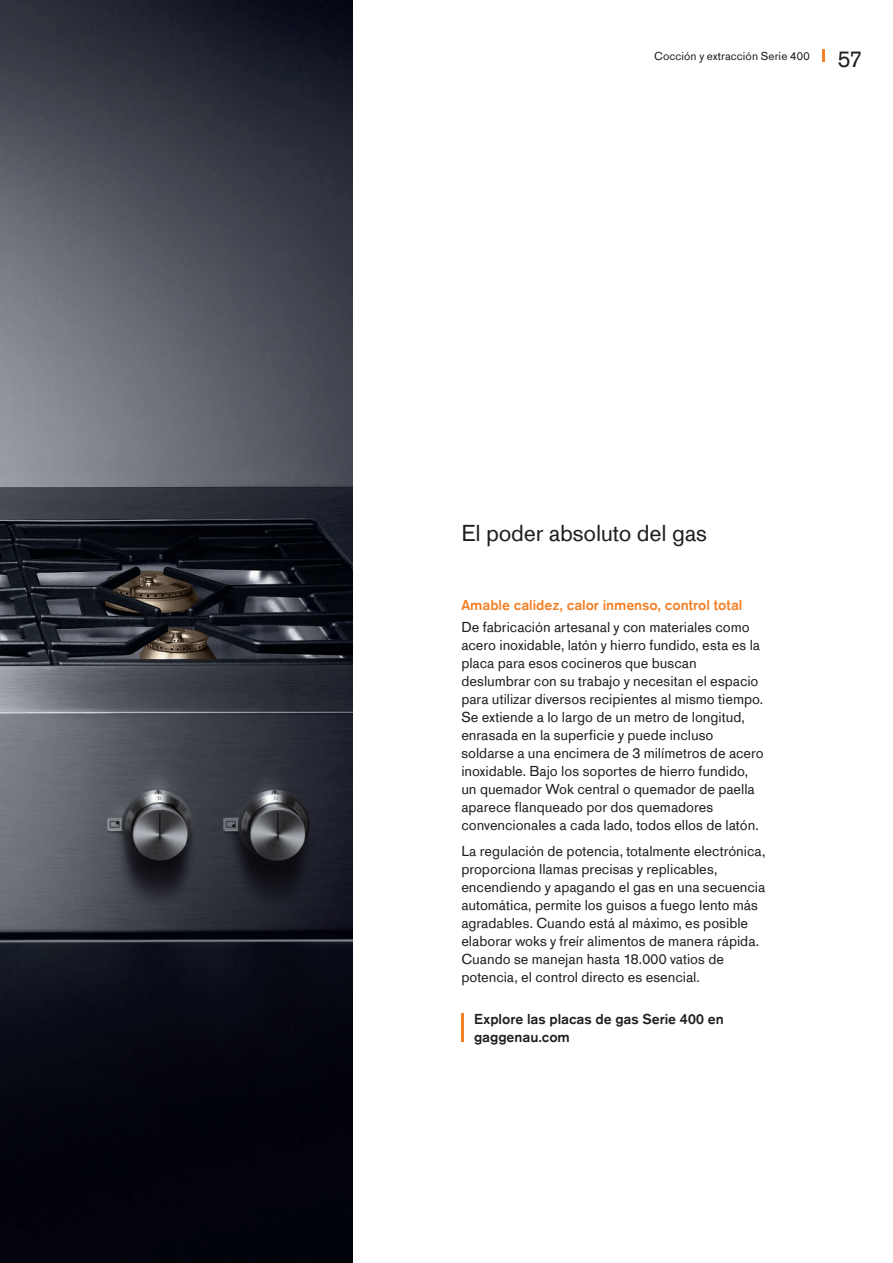
<style>
.page{position:relative;width:893px;height:1263px;background:#fff}
.page>*{position:absolute;margin:0;border:0;box-sizing:border-box;transform-origin:0 0}
.t1{font:24px "Gaggenau";letter-spacing:-.015em;color:#231f20}
.t2{font:15px/18px "Gaggenau";letter-spacing:-.005em;color:#231f20}
.t3{font:700 15px/18px "Gaggenau";letter-spacing:-.005em;color:#231f20}
.t4{font:700 15px "Gaggenau";letter-spacing:-.005em;color:#f48026}
.t5{font:12px "Gaggenau";letter-spacing:.01em;color:#231f20}
</style>
<div class="page">
<img style="left:0;top:0;width:353px;height:1263px">
<svg style="left:822px;top:49px;width:3px;height:13px"></svg>
<hr style="left:461px;top:1014px;width:3px;height:28px;background:#f48026">
<p class="t5" style="left:654px;top:49px;width:157px">Cocción y extracción Serie 400</p>
<h1 class="t1" style="left:838px;top:46px;width:26px">57</h1>
<h1 class="t1" style="left:462px;top:520px;width:247px">El poder absoluto del gas</h1>
<p class="t4" style="left:461px;top:596px;width:283px">Amable calidez, calor inmenso, control total</p>
<p class="t2" style="left:461px;top:618px;width:304px">De fabricación artesanal y con materiales como acero inoxidable, latón y hierro fundido, esta es la placa para esos cocineros que buscan deslumbrar con su trabajo y necesitan el espacio para utilizar diversos recipientes al mismo tiempo.<br>Se extiende a lo largo de un metro de longitud, enrasada en la superficie y puede incluso soldarse a una encimera de 3 milímetros de acero inoxidable. Bajo los soportes de hierro fundido, un quemador Wok central o quemador de paella aparece flanqueado por dos quemadores convencionales a cada lado, todos ellos de latón.</p>
<p class="t2" style="left:461px;top:843px;width:305px">La regulación de potencia, totalmente electrónica, proporciona llamas precisas y replicables, encendiendo y apagando el gas en una secuencia automática, permite los guisos a fuego lento más agradables. Cuando está al máximo, es posible elaborar woks y freír alimentos de manera rápida.<br>Cuando se manejan hasta 18.000 vatios de potencia, el control directo es esencial.</p>
<p class="t3" style="left:474px;top:1010px;width:251px">Explore las placas de gas Serie 400 en gaggenau.com</p>
</div>
